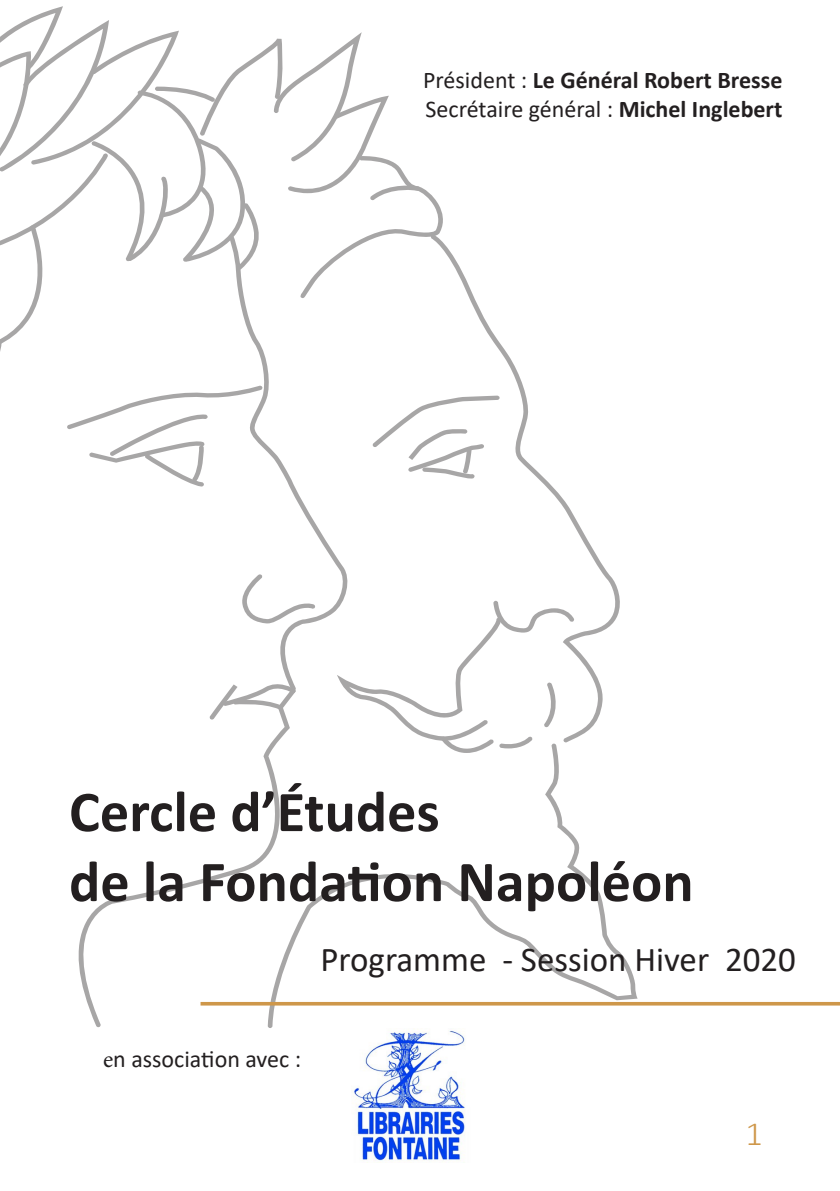
<style>
.page{position:relative;width:840px;height:1191px;background:#fff}
.page>*{position:absolute;margin:0;border:0;box-sizing:border-box;transform-origin:0 0}
.t1{font:700 58.2px "Calibri";color:#231f20}
.t2{font:35px "Calibri";color:#231f20}
.t3{font:300 34px "Calibri";color:#ce974a}
.t4{font:24px "Calibri";color:#231f20}
.t5{font:700 24px "Calibri";color:#231f20}
.s1{font-weight:400}
.s2{font-weight:700}
.s3{font-family:"Minion Pro"}
</style>
<div class="page">
<svg style="left:495px;top:342px;width:125px;height:397px"></svg>
<svg style="left:268px;top:753px;width:369px;height:275px"></svg>
<svg style="left:347px;top:601px;width:227px;height:152px"></svg>
<svg style="left:78px;top:719px;width:218px;height:308px"></svg>
<svg style="left:209px;top:691px;width:87px;height:28px"></svg>
<svg style="left:0;top:6px;width:499px;height:480px"></svg>
<svg style="left:229px;top:235px;width:122px;height:456px"></svg>
<svg style="left:240px;top:574px;width:75px;height:49px"></svg>
<img style="left:353px;top:1030px;width:112px;height:131px">
<hr style="left:200px;top:1002px;width:639px;height:3px;background:#ce974a">
<p class="t5" style="left:423px;top:63px;width:360px"><span class="s1">Président :</span> Le Général Robert Bresse</p>
<p class="t4" style="left:425px;top:92px;width:358px">Secrétaire général : <span class="s2">Michel Inglebert</span></p>
<p class="t1" style="left:69px;top:770px;width:372px">Cercle d’Études</p>
<p class="t1" style="left:69px;top:840px;width:625px">de la Fondation Napoléon</p>
<p class="t2" style="left:320px;top:935px;width:476px">Programme - Session Hiver 2020</p>
<p class="t4" style="left:103px;top:1042px;width:199px"><span class="s3">e</span>n association avec :</p>
<p class="t3" style="left:745px;top:1112px;width:19px">1</p>
</div>
